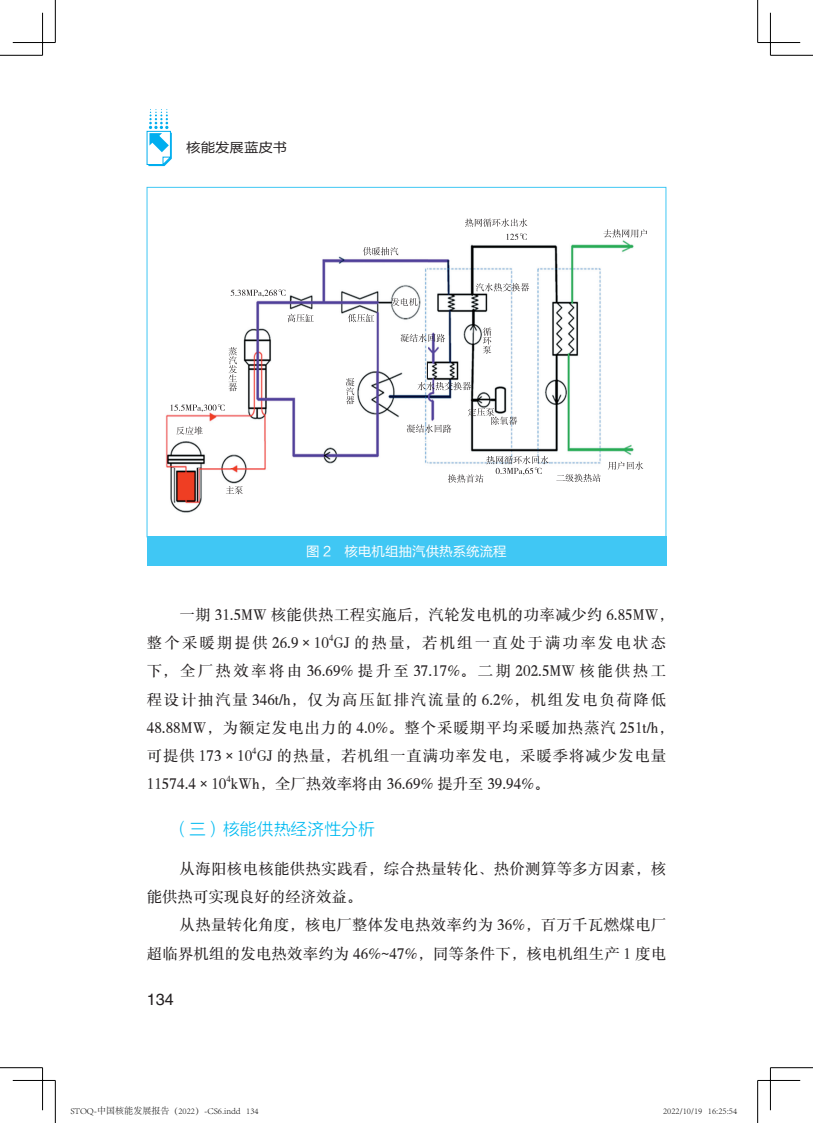
<style>
.page{position:relative;width:813px;height:1123px;background:#fff}
.page>*{position:absolute;margin:0;border:0;box-sizing:border-box;transform-origin:0 0}
.t1{font:16.8px "FZLTXHK";color:#00baf1}
.t2{font:16.2px "E FZ";color:#231f20}
.t3{font:15.3px/28.2px "FZXSSK GBK1 0";letter-spacing:.025em;color:#231f20}
.t4{font:15.3px/28.2px "FZXSSK GBK1 0";letter-spacing:.06em;color:#231f20}
.t5{font:15.3px "FZXSSK GBK1 0";color:#231f20}
.t6{font:13.5px "FZLTHK GBK1 0";color:#fff}
.t7{font:13.2px "FZLTHK GBK1 0";color:#231f20;scale:1.1 1}
.t8{font:300 9px "Adobe Song Std";color:#000}
.t9{font:9px "FZXSSK GBK1 0";color:#231f20}
</style>
<div class="page">
<svg style="left:146px;top:109px;width:26px;height:57px"></svg>
<div style="left:147px;top:536px;width:518px;height:30px;background:#40c7f4"></div>
<img style="left:165px;top:225px;width:482px;height:288px">
<svg style="left:603px;top:229px;width:43px;height:9px"></svg>
<svg style="left:607px;top:461px;width:36px;height:9px"></svg>
<svg style="left:556px;top:474px;width:44px;height:8px"></svg>
<svg style="left:406px;top:424px;width:45px;height:9px"></svg>
<svg style="left:345px;top:378px;width:9px;height:26px"></svg>
<svg style="left:467px;top:408px;width:50px;height:17px"></svg>
<svg style="left:417px;top:382px;width:54px;height:8px"></svg>
<svg style="left:475px;top:283px;width:54px;height:8px"></svg>
<svg style="left:400px;top:334px;width:45px;height:8px"></svg>
<svg style="left:391px;top:298px;width:26px;height:8px"></svg>
<svg style="left:347px;top:314px;width:27px;height:8px"></svg>
<svg style="left:362px;top:247px;width:36px;height:8px"></svg>
<svg style="left:287px;top:314px;width:26px;height:8px"></svg>
<svg style="left:226px;top:486px;width:17px;height:8px"></svg>
<svg style="left:176px;top:426px;width:26px;height:9px"></svg>
<svg style="left:170px;top:404px;width:54px;height:8px"></svg>
<svg style="left:230px;top:289px;width:55px;height:8px"></svg>
<svg style="left:447px;top:456px;width:101px;height:27px"></svg>
<svg style="left:465px;top:218px;width:62px;height:9px"></svg>
<svg style="left:506px;top:233px;width:20px;height:7px"></svg>
<svg style="left:482px;top:327px;width:9px;height:27px"></svg>
<svg style="left:228px;top:347px;width:9px;height:44px"></svg>
<hr style="left:0;top:55px;width:43px;height:1px;background:#000">
<hr style="left:770px;top:55px;width:42px;height:1px;background:#000">
<hr style="left:0;top:1067px;width:43px;height:1px;background:#000">
<hr style="left:770px;top:1067px;width:42px;height:1px;background:#000">
<hr style="left:55px;top:0;width:1px;height:43px;background:#000">
<hr style="left:55px;top:1080px;width:1px;height:43px;background:#000">
<hr style="left:757px;top:0;width:1px;height:43px;background:#000">
<hr style="left:757px;top:1080px;width:1px;height:43px;background:#000">
<hr style="left:13px;top:42px;width:42px;height:1px;background:#000">
<hr style="left:757px;top:42px;width:42px;height:1px;background:#000">
<hr style="left:13px;top:1080px;width:42px;height:1px;background:#000">
<hr style="left:757px;top:1080px;width:42px;height:1px;background:#000">
<hr style="left:42px;top:13px;width:1px;height:42px;background:#000">
<hr style="left:42px;top:1067px;width:1px;height:43px;background:#000">
<hr style="left:769px;top:13px;width:1px;height:42px;background:#000">
<hr style="left:769px;top:1067px;width:1px;height:43px;background:#000">
<p class="t7" style="left:186px;top:140px;width:93px">核能发展蓝皮书</p>
<p class="t6" style="left:306px;top:544px;width:202px">图 2 核电机组抽汽供热系统流程</p>
<p class="t3" style="left:147px;top:601px;width:528px;text-indent:33px">一期 31.5MW 核能供热工程实施后，汽轮发电机的功率减少约 6.85MW，整个采暖期提供 26.9×10GJ 的热量，若机组一直处于满功率发电状态</p>
<p class="t9" style="left:329px;top:633px;width:6px">4</p>
<p class="t4" style="left:147px;top:657px;width:528px">下，全厂热效率将由 36.69% 提升至 37.17%。二期 202.5MW 核能供热工程设计抽汽量 346t/h，仅为高压缸排汽流量的 6.2%，机组发电负荷降低48.88MW，为额定发电出力的 4.0%。整个采暖期平均采暖加热蒸汽 251t/h，可提供 173×10 GJ 的热量，若机组一直满功率发电，采暖季将减少发电量</p>
<p class="t9" style="left:252px;top:746px;width:6px">4</p>
<p class="t5" style="left:147px;top:776px;width:404px">11574.4×10 kWh，全厂热效率将由 36.69% 提升至 39.94%。</p>
<p class="t9" style="left:226px;top:774px;width:6px">4</p>
<p class="t1" style="left:172px;top:820px;width:204px">（三）核能供热经济性分析</p>
<p class="t3" style="left:147px;top:855px;width:520px;text-indent:33px">从海阳核电核能供热实践看，综合热量转化、热价测算等多方因素，核能供热可实现良好的经济效益。</p>
<p class="t3" style="left:147px;top:911px;width:520px;text-align:right">从热量转化角度，核电厂整体发电热效率约为 36%，百万千瓦燃煤电厂<br>超临界机组的发电热效率约为 46%~47%，同等条件下，核电机组生产 1 度电</p>
<p class="t2" style="left:147px;top:986px;width:28px">134</p>
<p class="t8" style="left:70px;top:1105px;width:190px">STOQ-中国核能发展报告（2022）-CS6.indd 134</p>
<p class="t8" style="left:662px;top:1105px;width:76px">2022/10/19 16:25:54</p>
</div>
